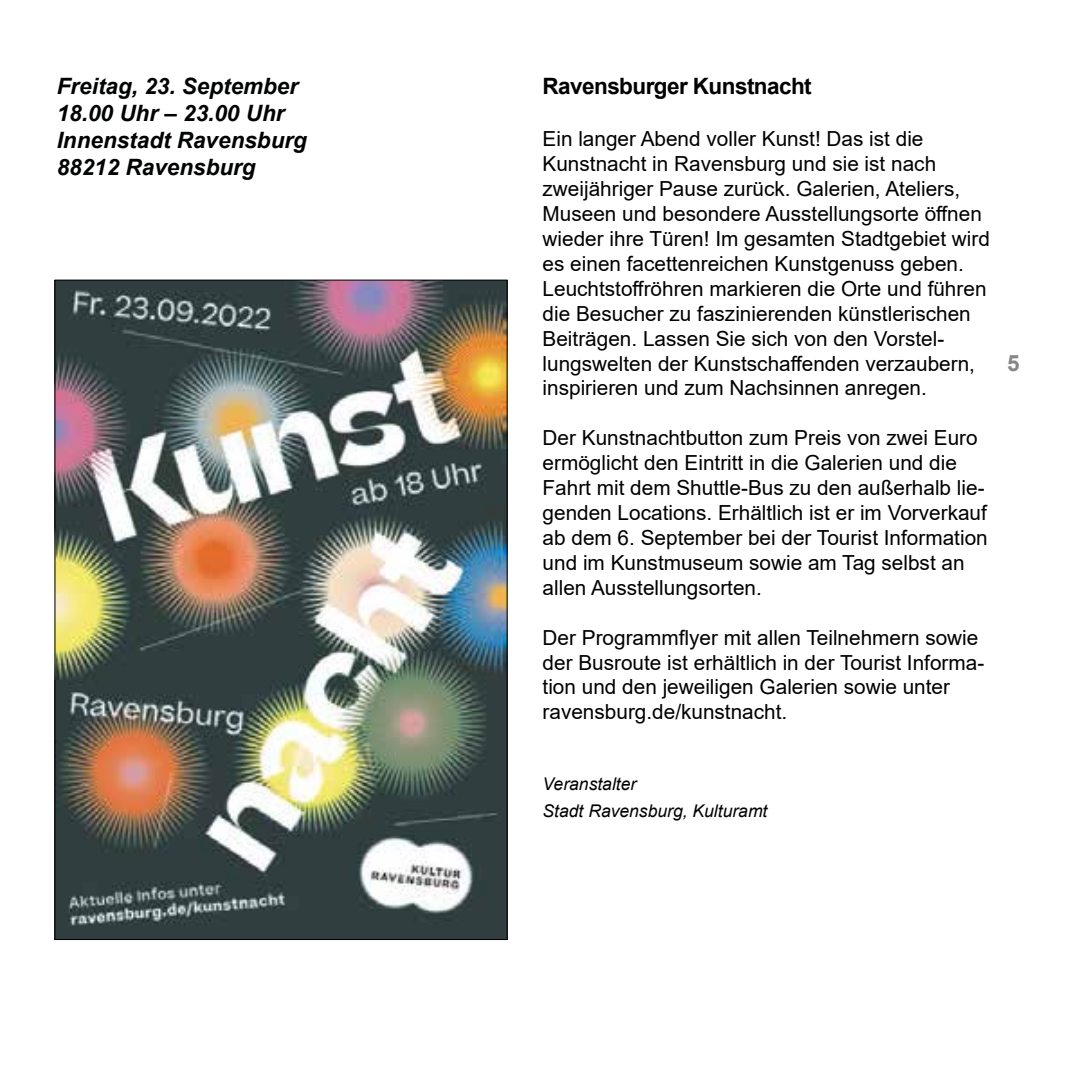
<style>
.page{position:relative;width:1071px;height:1092px;background:#fff}
.page>*{position:absolute;margin:0;border:0;box-sizing:border-box;transform-origin:0 0}
.t1{font:italic 700 22.5px/27px "Arial";color:#010202}
.t2{font:700 22.5px "Arial";letter-spacing:-.025em;color:#000}
.t3{font:700 22.5px "Arial";color:#878787}
.t4{font:20.75px/25px "Arial";color:#000}
.t5{font:italic 17.5px "Arial";color:#010202}
.t6{font:italic 17.5px "Arial";color:#000}
</style>
<div class="page">
<img style="left:57px;top:282px;width:448px;height:655px">
<p class="t1" style="left:57px;top:74px;width:252px">Freitag, 23. September<br>18.00 Uhr – 23.00 Uhr<br>Innenstadt Ravensburg<br>88212 Ravensburg</p>
<p class="t2" style="left:542px;top:71px;width:270px">Ravensburger Kunstnacht</p>
<p class="t4" style="left:542px;top:126px;width:449px">Ein langer Abend voller Kunst! Das ist die Kunstnacht in Ravensburg und sie ist nach zweijähriger Pause zurück. Galerien, Ateliers, Museen und besondere Ausstellungsorte öffnen wieder ihre Türen! Im gesamten Stadtgebiet wird es einen facettenreichen Kunstgenuss geben.<br>Leuchtstoffröhren markieren die Orte und führen die Besucher zu faszinierenden künstlerischen Beiträgen. Lassen Sie sich von den Vorstel&shy;lungswelten der Kunstschaffenden verzaubern, inspirieren und zum Nachsinnen anregen.</p>
<p class="t4" style="left:542px;top:425px;width:446px">Der Kunstnachtbutton zum Preis von zwei Euro ermöglicht den Eintritt in die Galerien und die Fahrt mit dem Shuttle-Bus zu den außerhalb lie&shy;genden Locations. Erhältlich ist er im Vorverkauf ab dem 6. September bei der Tourist Information und im Kunstmuseum sowie am Tag selbst an allen Ausstellungsorten.</p>
<p class="t4" style="left:542px;top:624px;width:443px">Der Programmflyer mit allen Teilnehmern sowie der Busroute ist erhältlich in der Tourist Informa&shy;tion und den jeweiligen Galerien sowie unter ravensburg.de/kunstnacht.</p>
<p class="t3" style="left:1006px;top:347px;width:14px">5</p>
<p class="t6" style="left:542px;top:772px;width:95px">Veranstalter</p>
<p class="t5" style="left:542px;top:799px;width:226px">Stadt Ravensburg, Kulturamt</p>
</div>
